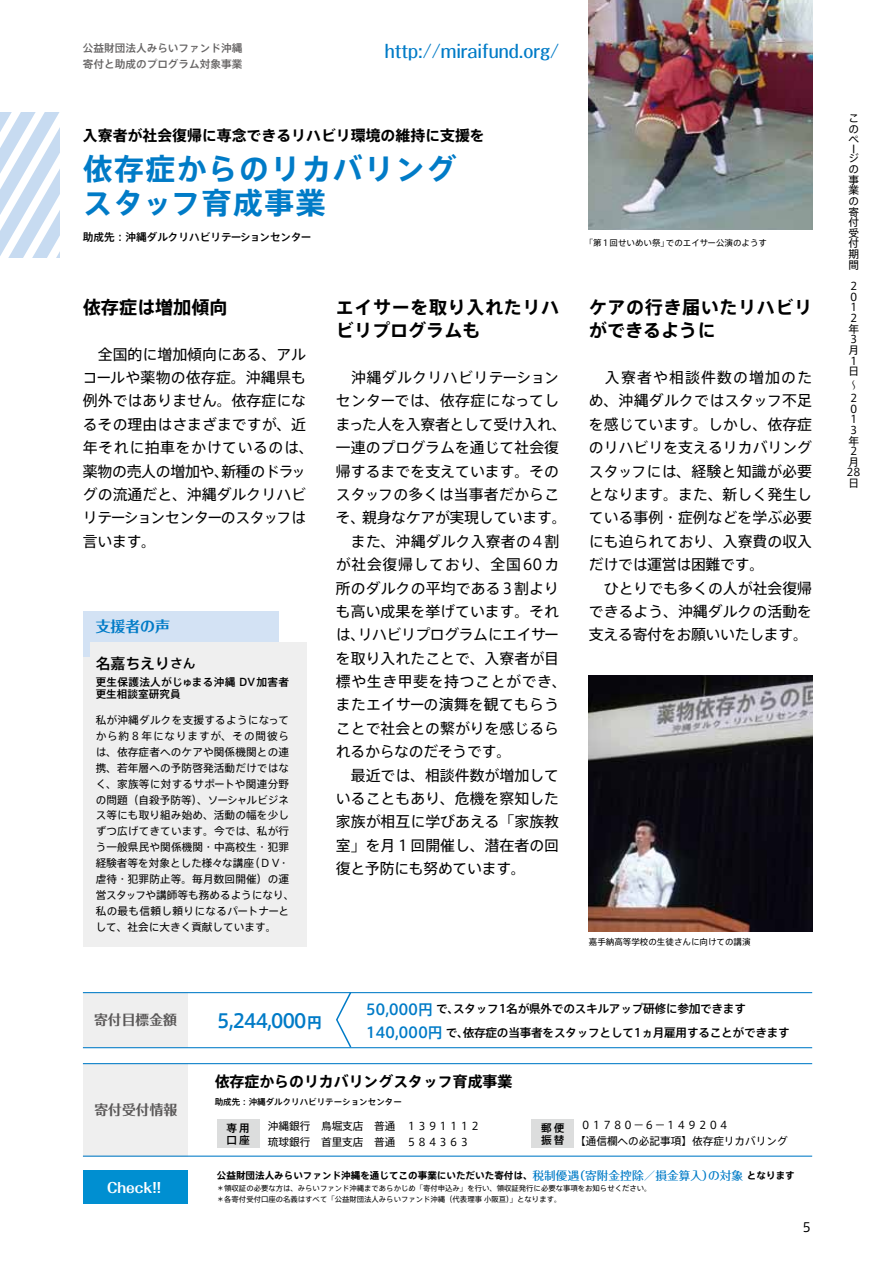
<style>
.page{position:relative;width:893px;height:1263px;background:#fff}
.page>*{position:absolute;margin:0;border:0;box-sizing:border-box;transform-origin:0 0}
.t1{font:700 29.7px/34px "Axis Std";letter-spacing:.05em;color:#007bc7}
.t2{font:500 19.2px "Axis Std";letter-spacing:-.075em;color:#007bc7}
.t3{font:700 18px/23.4px "Axis Std";letter-spacing:.03em;color:#000}
.t4{font:500 18px "Folk Pro";color:#007bc7}
.t5{font:700 18px "Axis Std";color:#000}
.t6{font:14.85px/23.4px "Axis Std";color:#000}
.t7{font:700 14.85px "Axis Std";color:#000}
.t8{font:500 14.85px "Axis Std";color:#000}
.t9{font:700 14.85px "Folk Pro";color:#007bc7}
.t10{font:700 13.8px "Folk Pro";color:#595757}
.t11{font:700 13.8px "Folk Pro";color:#fff}
.t12{font:12.75px "Axis Std";color:#000}
.t13{font:500 11.7px/23.4px "Axis Std";letter-spacing:-.025em;color:#000}
.t14{font:10.65px/10.6px "Axis Std";letter-spacing:.01em;color:#000}
.t15{font:500 10.65px/15.9px "Axis Std";color:#666464}
.t16{font:500 10.65px/11.7px "Axis Std";color:#000}
.t17{font:500 10.65px/12.8px "Axis Std";letter-spacing:.03em;color:#000}
.t18{font:700 9.6px "Axis Std";color:#000}
.t19{font:8.55px "Axis Std";color:#000}
.t20{font:500 8.55px "Axis Std";color:#000}
.t21{font:7.5px/10.6px "Axis Std";color:#000}
.s1{font-size:12.75px}
.s2{font-weight:700;font-size:14.85px}
.s3{font-size:14.85px;color:#007bc7}
.s4{font-family:"Folk Pro";font-weight:500;font-size:11.7px;color:#007bc7}
</style>
<div class="page">
<svg style="left:0;top:113px;width:60px;height:145px"></svg>
<div style="left:83px;top:1170px;width:104px;height:33px;background:#008fd1"></div>
<div style="left:83px;top:1064px;width:104px;height:93px;background:#efefef"></div>
<div style="left:217px;top:1119px;width:42px;height:29px;background:#dcdddd"></div>
<div style="left:531px;top:1119px;width:43px;height:29px;background:#dcdddd"></div>
<svg style="left:335px;top:993px;width:18px;height:56px"></svg>
<div style="left:83px;top:992px;width:104px;height:55px;background:#efefef"></div>
<hr style="left:83px;top:992px;width:729px;height:1px;background:#007bc7">
<hr style="left:83px;top:1047px;width:729px;height:1px;background:#007bc7">
<hr style="left:83px;top:1155px;width:729px;height:2px;background:#007bc7">
<hr style="left:83px;top:1063px;width:729px;height:1px;background:#007bc7">
<div style="left:83px;top:642px;width:223px;height:304px;background:#efefef"></div>
<img style="left:589px;top:675px;width:223px;height:256px">
<img style="left:589px;top:0;width:223px;height:230px">
<div style="left:83px;top:611px;width:196px;height:31px;background:#d3e2f4"></div>
<div style="left:83px;top:611px;width:6px;height:46px;background:#d3e2f4"></div>
<p class="t15" style="left:83px;top:39px;width:161px">公益財団法人みらいファンド沖縄寄付と助成のプログラム対象事業</p>
<p class="t4" style="left:385px;top:36px;width:176px">http://miraifund.org/</p>
<p class="t7" style="left:83px;top:124px;width:403px">入寮者が社会復帰に専念できるリハビリ環境の維持に支援を</p>
<h1 class="t1" style="left:83px;top:150px;width:375px">依存症からのリカバリングスタッフ育成事業</h1>
<p class="t16" style="left:83px;top:230px;width:230px">助成先：沖縄ダルクリハビリテーションセンター</p>
<p class="t5" style="left:83px;top:294px;width:146px">依存症は増加傾向</p>
<p class="t6" style="left:83px;top:341px;width:232px">　全国的に増加傾向にある、アルコールや薬物の依存症。沖縄県も例外ではありません。依存症になるその理由はさまざまですが、近年それに拍車をかけているのは、薬物の売人の増加や、新種のドラッグの流通だと、沖縄ダルクリハビリテーションセンターのスタッフは言います。</p>
<p class="t9" style="left:96px;top:614px;width:76px">支援者の声</p>
<p class="t8" style="left:96px;top:652px;width:101px">名嘉ちえり<span class="s1">さん</span></p>
<p class="t17" style="left:96px;top:674px;width:195px">更生保護法人がじゅまる沖縄 DV加害者更生相談室研究員</p>
<p class="t14" style="left:96px;top:711px;width:200px;line-height:15.9px">私が沖縄ダルクを支援するようになってから約８年になりますが、その間彼らは、依存症者へのケアや関係機関との連携、若年層への予防啓発活動だけではなく、家族等に対するサポートや関連分野の問題（自殺予防等）、ソーシャルビジネス等にも取り組み始め、活動の幅を少しずつ広げてきています。今では、私が行う一般県民や関係機関・中高校生・犯罪経験者等を対象とした様々な講座（ＤＶ・虐待・犯罪防止等。毎月数回開催）の運営スタッフや講師等も務めるようになり、私の最も信頼し頼りになるパートナーとして、社会に大きく貢献しています。</p>
<p class="t3" style="left:336px;top:294px;width:225px">エイサーを取り入れたリハビリプログラムも</p>
<p class="t6" style="left:336px;top:365px;width:232px">　沖縄ダルクリハビリテーションセンターでは、依存症になってしまった人を入寮者として受け入れ、一連のプログラムを通じて社会復帰するまでを支えています。そのスタッフの多くは当事者だからこそ、親身なケアが実現しています。　また、沖縄ダルク入寮者の4割が社会復帰しており、全国60カ所のダルクの平均である3割よりも高い成果を挙げています。それは、リハビリプログラムにエイサーを取り入れたことで、入寮者が目標や生き甲斐を持つことができ、またエイサーの演舞を観てもらうことで社会との繋がりを感じるられるからなのだそうです。<br>　最近では、相談件数が増加していることもあり、危機を察知した家族が相互に学びあえる「家族教室」を月１回開催し、潜在者の回復と予防にも努めています。</p>
<p class="t19" style="left:585px;top:236px;width:184px">「第1回せいめい祭」でのエイサー公演のようす</p>
<p class="t3" style="left:589px;top:294px;width:225px">ケアの行き届いたリハビリができるように</p>
<p class="t6" style="left:589px;top:365px;width:225px">　入寮者や相談件数の増加のため、沖縄ダルクではスタッフ不足を感じています。しかし、依存症のリハビリを支えるリカバリングスタッフには、経験と知識が必要となります。また、新しく発生している事例・症例などを学ぶ必要にも迫られており、入寮費の収入だけでは運営は困難です。<br>　ひとりでも多くの人が社会復帰できるよう、沖縄ダルクの活動を支える寄付をお願いいたします。</p>
<p class="t19" style="left:589px;top:936px;width:163px">嘉手納高等学校の生徒さんに向けての講演</p>
<p class="t10" style="left:94px;top:1008px;width:84px">寄付目標金額</p>
<p class="t10" style="left:94px;top:1098px;width:84px">寄付受付情報</p>
<p class="t11" style="left:107px;top:1176px;width:56px">Check!!</p>
<p class="t2" style="left:217px;top:1006px;width:107px">5,244,000<span class="s2">円</span></p>
<p class="t13" style="left:366px;top:996px;width:426px"><span class="s3">50,000円</span> で、スタッフ1名が県外でのスキルアップ研修に参加できます<br><span class="s3">140,000円</span> で、依存症の当事者をスタッフとして1ヵ月雇用することができます</p>
<p class="t7" style="left:215px;top:1070px;width:299px">依存症からのリカバリングスタッフ育成事業</p>
<p class="t20" style="left:215px;top:1096px;width:189px">助成先：沖縄ダルクリハビリテーションセンター</p>
<p class="t14" style="left:268px;top:1117px;width:214px;line-height:15.9px">沖縄銀行　鳥堀支店　普通　１３９１１１２琉球銀行　首里支店　普通　５８４３６３</p>
<p class="t16" style="left:226px;top:1121px;width:25px">専用口座</p>
<p class="t16" style="left:541px;top:1121px;width:25px">郵便振替</p>
<p class="t14" style="left:575px;top:1117px;width:214px;line-height:15.9px;text-indent:5px">０１７８０－６－１４９２０４<br>【通信欄への必記事項】依存症リカバリング</p>
<p class="t18" style="left:217px;top:1168px;width:579px">公益財団法人みらいファンド沖縄を通じてこの事業にいただいた寄付は、<span class="s4">税制優遇（寄附金控除／損金算入）の対象</span>となります</p>
<p class="t21" style="left:217px;top:1182px;width:443px">＊領収証の必要な方は、みらいファンド沖縄まであらかじめ「寄付申込み」を行い、領収証発行に必要な事項をお知らせください。　＊各寄付受付口座の名義はすべて「公益財団法人みらいファンド沖縄（代表理事小阪亘）」となります。</p>
<p class="t12" style="left:802px;top:1217px;width:10px">5</p>
<p class="t14" style="left:848px;top:112px;width:12px;text-align:justify">このペ</p>
<p class="t14" style="left:848px;top:143px;width:12px;line-height:9.6px">ージ</p>
<p class="t14" style="left:848px;top:163px;width:12px;text-align:justify">の事業の寄付受付期間</p>
<p class="t14" style="left:848px;top:280px;width:12px">２<br>０<br>１<br>２年<br>３月<br>１日</p>
<p class="t14" style="left:848px;top:377px;width:9px;line-height:13.6px">〜<br>２</p>
<p class="t14" style="left:846px;top:403px;width:16px">０<br>１<br>３年<br>２月<br>28日</p>
</div>
